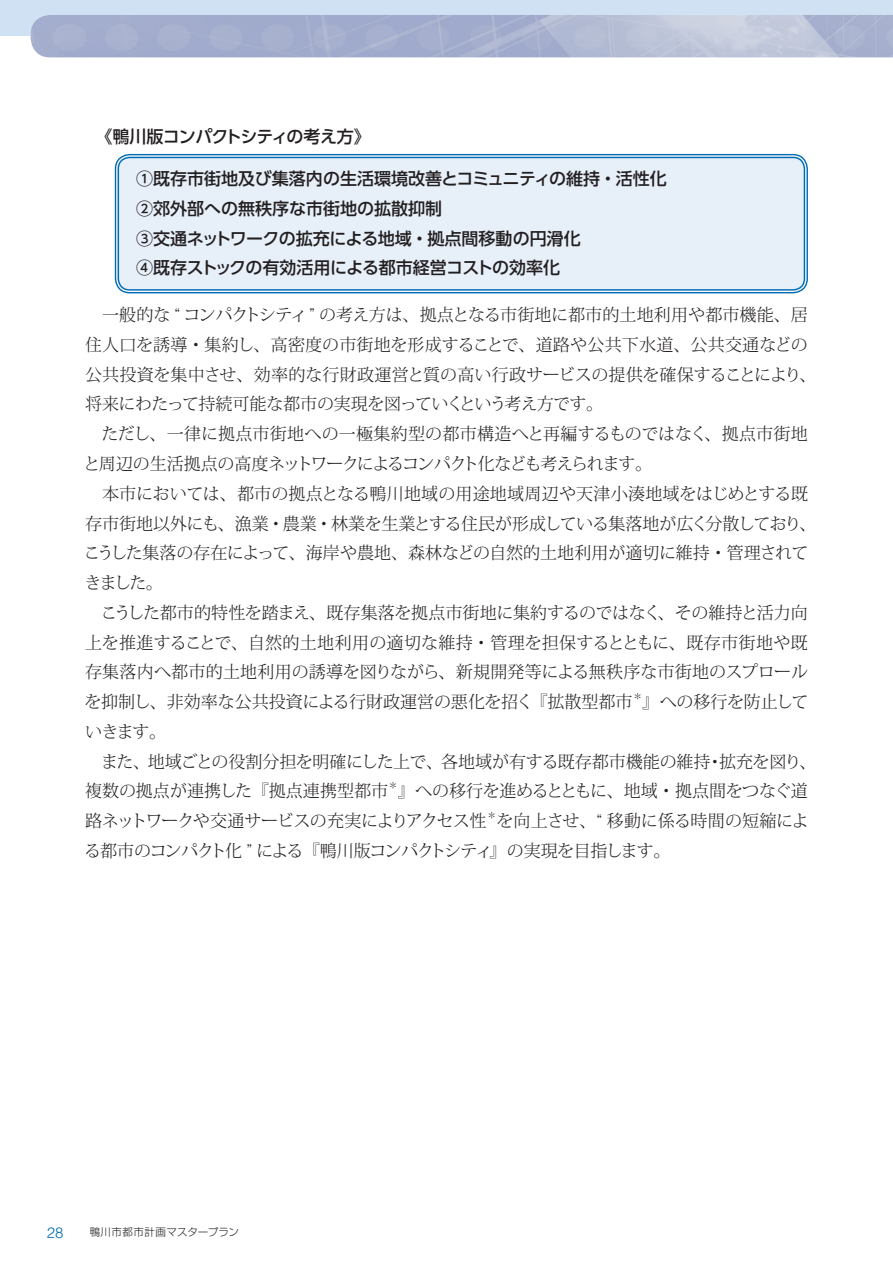
<style>
.page{position:relative;width:893px;height:1263px;background:#fff}
.page>*{position:absolute;margin:0;border:0;box-sizing:border-box;transform-origin:0 0}
.t1{font:300 16.95px/29.7px "Koz Min Pr 6 N";letter-spacing:-.01em;color:#231f20}
.t2{font:500 16.95px/29.7px "UD Shin Go Pro";color:#231f20}
.t3{font:300 16.95px/29.7px "Koz Min Pr 6 N";letter-spacing:-.035em;color:#231f20}
.t4{font:500 16.95px "UD Shin Go Pro";letter-spacing:-.04em;color:#231f20}
.t5{font:300 15px "Helvetica";color:#006cb3}
.t6{font:300 10.5px "Shin Go Pr 6 N";letter-spacing:.03em;color:#231f20}
.t7{font:300 9.9px "Koz Min Pr 6 N";color:#231f20}
</style>
<div class="page">
<div style="left:0;top:0;width:893px;height:36px;background:#cfe1f3"></div>
<img style="left:31px;top:15px;width:862px;height:42px">
<div style="left:117px;top:156px;width:689px;height:135px;background:#e7eff9;border-radius:13px"></div>
<div style="left:115px;top:154px;width:693px;height:139px;border:1px solid #006cb3;border-radius:14px"></div>
<div style="left:118px;top:157px;width:687px;height:134px;border:1px solid #006cb3;border-radius:11px"></div>
<p class="t4" style="left:96px;top:122px;width:277px">《鴨川版コンパクトシティの考え方》</p>
<p class="t2" style="left:136px;top:163px;width:532px">①既存市街地及び集落内の生活環境改善とコミュニティの維持・活性化<br>②郊外部への無秩序な市街地の拡散抑制<br>③交通ネットワークの拡充による地域・拠点間移動の円滑化<br>④既存ストックの有効活用による都市経営コストの効率化</p>
<p class="t1" style="left:85px;top:300px;width:732px;text-indent:17px">一般的な “ コンパクトシティ” の考え方は、拠点となる市街地に都市的土地利用や都市機能、居住人口を誘導・集約し、高密度の市街地を形成することで、道路や公共下水道、公共交通などの公共投資を集中させ、効率的な行財政運営と質の高い行政サービスの提供を確保することにより、将来にわたって持続可能な都市の実現を図っていくという考え方です。</p>
<p class="t1" style="left:83px;top:419px;width:726px;text-indent:18px">ただし、一律に拠点市街地への一極集約型の都市構造へと再編するものではなく、拠点市街地と周辺の生活拠点の高度ネットワークによるコンパクト化なども考えられます。</p>
<p class="t1" style="left:84px;top:479px;width:734px;text-indent:18px">本市においては、都市の拠点となる鴨川地域の用途地域周辺や天津小湊地域をはじめとする既存市街地以外にも、漁業・農業・林業を生業とする住民が形成している集落地が広く分散しており、こうした集落の存在によって、海岸や農地、森林などの自然的土地利用が適切に維持・管理されてきました。</p>
<p class="t1" style="left:85px;top:598px;width:725px;text-align:justify;text-indent:16px">こうした都市的特性を踏まえ、既存集落を拠点市街地に集約するのではなく、その維持と活力向上を推進することで、自然的土地利用の適切な維持・管理を担保するとともに、既存市街地や既存集落内へ都市的土地利用の誘導を図りながら、新規開発等による無秩序な市街地のスプロールを抑制し、非効率な公共投資による行財政運営の悪化を招く『拡散型都市</p>
<p class="t7" style="left:633px;top:690px;width:11px">＊</p>
<p class="t1" style="left:642px;top:687px;width:168px">』への移行を防止して</p>
<p class="t1" style="left:85px;top:717px;width:83px">いきます。</p>
<p class="t1" style="left:101px;top:747px;width:717px">また、地域ごとの役割分担を明確にした上で、各地域が有する既存都市機能の維持・拡充を図り、</p>
<p class="t1" style="left:85px;top:777px;width:305px">複数の拠点が連携した『拠点連携型都市</p>
<p class="t7" style="left:388px;top:780px;width:11px">＊</p>
<p class="t1" style="left:85px;top:777px;width:724px;text-indent:313px">』への移行を進めるとともに、地域・拠点間をつなぐ道路ネットワークや交通サービスの充実によりアクセス性</p>
<p class="t7" style="left:487px;top:810px;width:11px">＊</p>
<p class="t3" style="left:84px;top:806px;width:726px;text-indent:412px">を向上させ、“ 移動に係る時間の短縮による都市のコンパクト化 ” による『鴨川版コンパクトシティ』の実現を目指します。</p>
<p class="t5" style="left:47px;top:1223px;width:18px">28</p>
<p class="t6" style="left:90px;top:1224px;width:151px">鴨川市都市計画マスタープラン</p>
</div>
